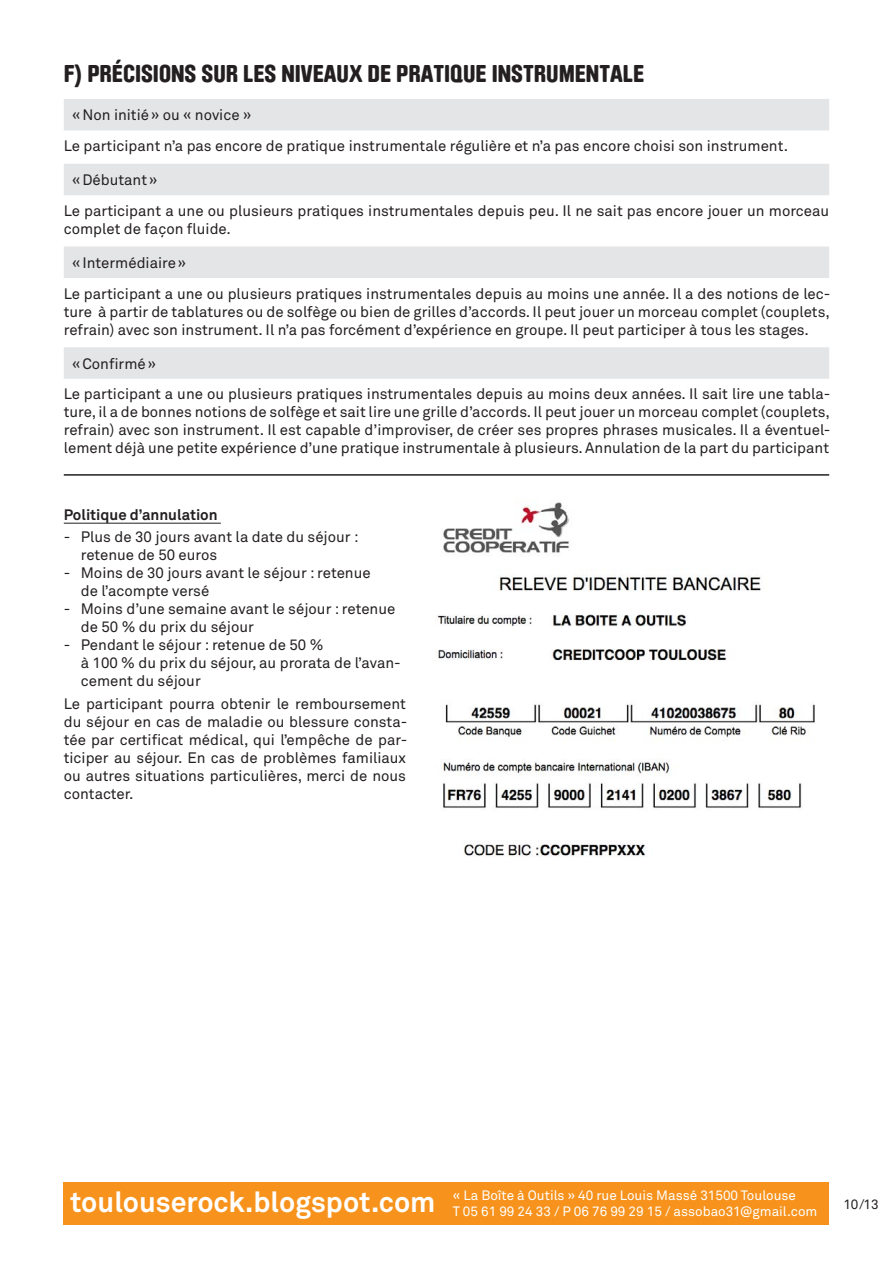
<style>
.page{position:relative;width:893px;height:1263px;background:#fff}
.page>*{position:absolute;margin:0;border:0;box-sizing:border-box;transform-origin:0 0}
._0_GROS_TITRE{font:900 24px "Brauer Neue";color:#231f20}
._0_BASE_PARAG{font:15px/18px "Akkurat";color:#231f20;text-align:justify}
._0_TIRETS{font:15px/18px "Akkurat";color:#231f20}
._0_SOULIGNÉ_GRIS_SIM{font:15px "Akkurat";color:#231f20}
._0_SOULIGNÉ_1{font:700 15px "Akkurat";color:#231f20}
.t1{font:13.5px/16.2px "Akkurat";color:#fff}
.t2{font:13.5px "Akkurat";color:#231f20}
.s1{font-weight:700;font-size:28.5px}
</style>
<div class="page">
<div style="left:64px;top:1182px;width:765px;height:43px;background:#f7931d"></div>
<div style="left:64px;top:99px;width:765px;height:31px;background:#e4e5e7"></div>
<div style="left:64px;top:164px;width:765px;height:31px;background:#e4e5e7"></div>
<div style="left:64px;top:246px;width:765px;height:32px;background:#e4e5e7"></div>
<div style="left:64px;top:347px;width:765px;height:32px;background:#e4e5e7"></div>
<img style="left:436px;top:502px;width:379px;height:355px">
<hr style="left:64px;top:523px;width:157px;height:1px;background:#231f20">
<hr style="left:64px;top:474px;width:765px;height:2px;background:#231f20">
<p class="_0_GROS_TITRE" style="left:64px;top:60px;width:582px">F) PRÉCISIONS SUR LES NIVEAUX DE PRATIQUE INSTRUMENTALE</p>
<p class="_0_SOULIGNÉ_GRIS_SIM" style="left:72px;top:106px;width:181px">«Non initié» ou « novice »</p>
<p class="_0_BASE_PARAG" style="left:64px;top:136px;width:726px">Le participant n’a pas encore de pratique instrumentale régulière et n’a pas encore choisi son instrument.</p>
<p class="_0_SOULIGNÉ_GRIS_SIM" style="left:72px;top:170px;width:87px">«Débutant»</p>
<p class="_0_BASE_PARAG" style="left:64px;top:201px;width:767px">Le participant a une ou plusieurs pratiques instrumentales depuis peu. Il ne sait pas encore jouer un morceau complet de façon fluide.</p>
<p class="_0_SOULIGNÉ_GRIS_SIM" style="left:72px;top:253px;width:115px">«Intermédiaire»</p>
<p class="_0_BASE_PARAG" style="left:64px;top:284px;width:768px">Le participant a une ou plusieurs pratiques instrumentales depuis au moins une année. Il a des notions de lec&shy;ture à partir de tablatures ou de solfège ou bien de grilles d’accords. Il peut jouer un morceau complet (couplets, refrain) avec son instrument. Il n’a pas forcément d’expérience en groupe. Il peut participer à tous les stages.</p>
<p class="_0_SOULIGNÉ_GRIS_SIM" style="left:72px;top:354px;width:85px">«Confirmé»</p>
<p class="_0_BASE_PARAG" style="left:64px;top:385px;width:768px">Le participant a une ou plusieurs pratiques instrumentales depuis au moins deux années. Il sait lire une tabla&shy;ture, il a de bonnes notions de solfège et sait lire une grille d’accords. Il peut jouer un morceau complet (couplets, refrain) avec son instrument. Il est capable d’improviser, de créer ses propres phrases musicales. Il a éventuel&shy;lement déjà une petite expérience d’une pratique instrumentale à plusieurs. Annulation de la part du participant</p>
<p class="_0_SOULIGNÉ_1" style="left:64px;top:505px;width:155px">Politique d’annulation</p>
<p class="_0_TIRETS" style="left:81px;top:528px;width:279px;text-indent:-17px">- Plus de 30 jours avant la date du séjour : retenue de 50 euros</p>
<p class="_0_TIRETS" style="left:81px;top:564px;width:291px;text-indent:-17px">- Moins de 30 jours avant le séjour : retenue de l’acompte versé</p>
<p class="_0_TIRETS" style="left:81px;top:600px;width:316px;text-indent:-17px">- Moins d’une semaine avant le séjour : retenue de 50 % du prix du séjour</p>
<p class="_0_TIRETS" style="left:81px;top:636px;width:321px;text-indent:-17px">- Pendant le séjour : retenue de 50 %<br>à 100 % du prix du séjour, au prorata de l’avan&shy;cement du séjour</p>
<p class="_0_BASE_PARAG" style="left:64px;top:694px;width:345px">Le participant pourra obtenir le remboursement du séjour en cas de maladie ou blessure consta&shy;tée par certificat médical, qui l’empêche de par&shy;ticiper au séjour. En cas de problèmes familiaux ou autres situations particulières, merci de nous contacter.</p>
<p class="t1" style="left:453px;top:1187px;width:366px;text-indent:-383px"><span class="s1">toulouserock.blogspot.com</span> « La Boîte à Outils » 40 rue Louis Massé 31500 Toulouse<br>T 05 61 99 24 33 / P 06 76 99 29 15 / assobao31@gmail.com</p>
<p class="t2" style="left:843px;top:1195px;width:37px">10/13</p>
</div>
